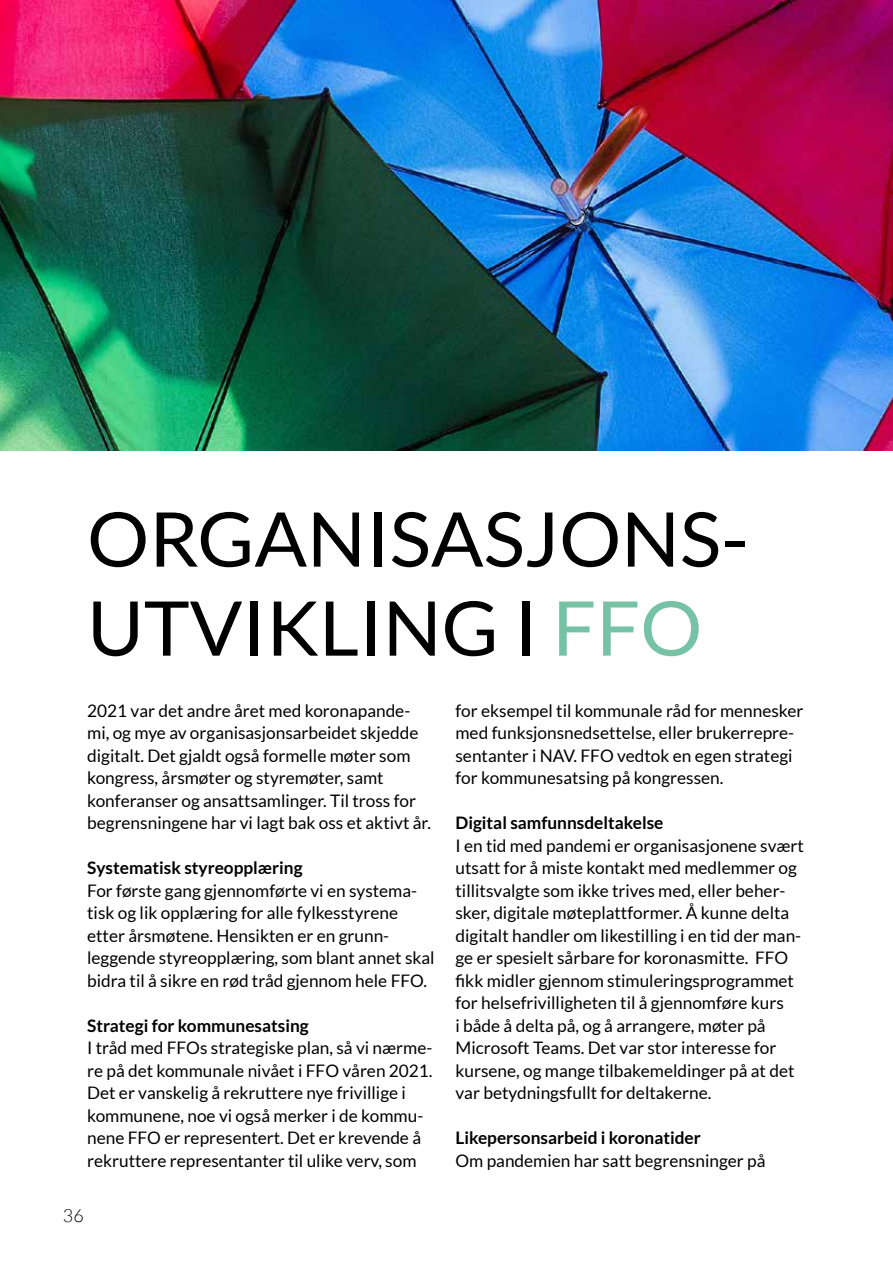
<style>
.page{position:relative;width:893px;height:1263px;background:#fff}
.page>*{position:absolute;margin:0;border:0;box-sizing:border-box;transform-origin:0 0}
.t1{font:75.45px/88.9px "Lato";color:#000}
.t2{font:300 18px "Lato";color:#000}
.t3{font:17.25px/22.5px "Lato";color:#000}
.t4{font:700 17.25px "Lato";color:#000}
.s1{color:#75c2a7}
</style>
<div class="page">
<img style="left:0;top:0;width:893px;height:451px">
<h1 class="t1" style="left:87px;top:494px;width:662px">ORGANISASJONS-<br>UTVIKLING I <span class="s1">FFO</span></h1>
<p class="t3" style="left:87px;top:699px;width:345px">2021 var det andre året med koronapande&shy;mi, og mye av organisasjonsarbeidet skjedde digitalt. Det gjaldt også formelle møter som kongress, årsmøter og styremøter, samt konferanser og ansattsamlinger. Til tross for begrensningene har vi lagt bak oss et aktivt år.</p>
<p class="t4" style="left:87px;top:858px;width:217px">Systematisk styreopplæring</p>
<p class="t3" style="left:87px;top:879px;width:349px">For første gang gjennomførte vi en systema&shy;tisk og lik opplæring for alle fylkesstyrene etter årsmøtene. Hensikten er en grunn&shy;leggende styreopplæring, som blant annet skal bidra til å sikre en rød tråd gjennom hele FFO.</p>
<p class="t4" style="left:87px;top:1016px;width:223px">Strategi for kommunesatsing</p>
<p class="t3" style="left:87px;top:1037px;width:347px">I tråd med FFOs strategiske plan, så vi nærme&shy;re på det kommunale nivået i FFO våren 2021.<br>Det er vanskelig å rekruttere nye frivillige i kommunene, noe vi også merker i de kommu&shy;nene FFO er representert. Det er krevende å rekruttere representanter til ulike verv, som</p>
<p class="t2" style="left:63px;top:1206px;width:22px">36</p>
<p class="t3" style="left:455px;top:699px;width:349px">for eksempel til kommunale råd for mennesker med funksjonsnedsettelse, eller brukerrepre&shy;sentanter i NAV. FFO vedtok en egen strategi for kommunesatsing på kongressen.</p>
<p class="t4" style="left:455px;top:813px;width:210px">Digital samfunnsdeltakelse</p>
<p class="t3" style="left:455px;top:834px;width:350px">I en tid med pandemi er organisasjonene svært utsatt for å miste kontakt med medlemmer og tillitsvalgte som ikke trives med, eller beher&shy;sker, digitale møteplattformer. Å kunne delta digitalt handler om likestilling i en tid der man&shy;ge er spesielt sårbare for koronasmitte. FFO fikk midler gjennom stimuleringsprogrammet for helsefrivilligheten til å gjennomføre kurs<br>i både å delta på, og å arrangere, møter på Microsoft Teams. Det var stor interesse for kursene, og mange tilbakemeldinger på at det var betydningsfullt for deltakerne.</p>
<p class="t4" style="left:455px;top:1128px;width:247px">Likepersonsarbeid i koronatider</p>
<p class="t3" style="left:455px;top:1149px;width:311px">Om pandemien har satt begrensninger på</p>
</div>
